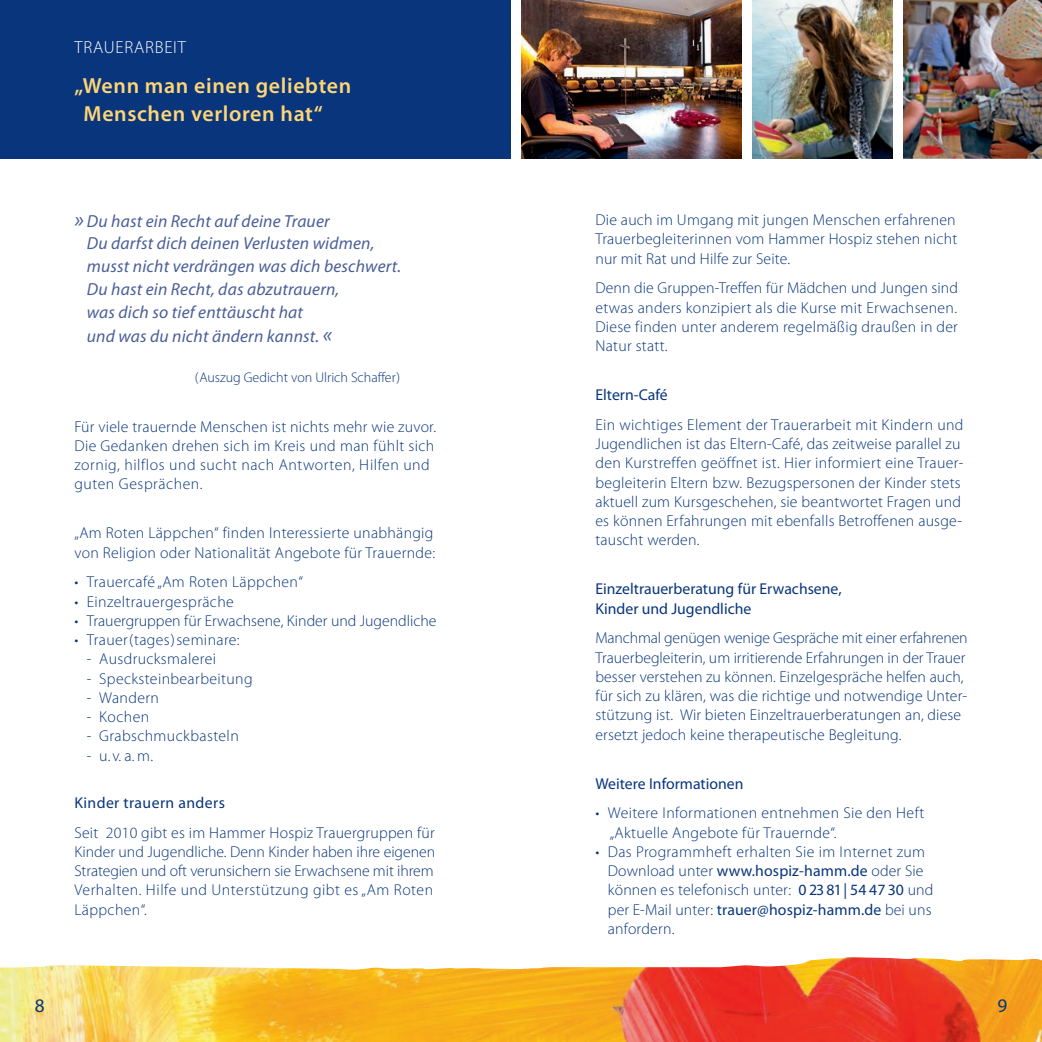
<style>
.page{position:relative;width:1042px;height:1042px;background:#fff}
.page>*{position:absolute;margin:0;border:0;box-sizing:border-box;transform-origin:0 0}
.t1{font:600 21.88px/28px "Myriad Pro";letter-spacing:.03em;color:#fed676}
.t2{font:19.25px "Myriad Pro";color:#08357c}
.t3{font:italic 17.5px/22.8px "Myriad Pro";letter-spacing:.01em;color:#4a5e98}
.t4{font:300 17.5px "Myriad Pro";color:#fff}
.t5{font:300 15.75px/19.2px "Myriad Pro";letter-spacing:.015em;color:#08357c}
.t6{font:15.75px/19.2px "Myriad Pro";color:#08357c}
.t7{font:15.75px "Myriad Pro";letter-spacing:.025em;color:#08357c}
.t8{font:300 14px "Myriad Pro";color:#08357c}
.s1{font-size:22.75px}
.s2{font-weight:400}
</style>
<div class="page">
<img style="left:0;top:957px;width:1042px;height:85px">
<div style="left:0;top:0;width:511px;height:159px;background:#08357c"></div>
<img style="left:752px;top:0;width:290px;height:159px">
<img style="left:521px;top:0;width:221px;height:159px">
<div style="left:893px;top:0;width:10px;height:179px;background:#fff"></div>
<p class="t4" style="left:75px;top:37px;width:20px">Trauerarbeit</p>
<h1 class="t1" style="left:84px;top:72px;width:269px;text-indent:-9px">„Wenn man einen geliebten<br>Menschen verloren hat“</h1>
<p class="t3" style="left:87px;top:210px;width:316px;text-indent:-12px"><span class="s1">»</span> Du hast ein Recht auf deine Trauer<br>Du darfst dich deinen Verlusten widmen, musst nicht verdrängen was dich beschwert.<br>Du hast ein Recht, das abzutrauern,<br>was dich so tief enttäuscht hat</p>
<p class="t3" style="left:87px;top:325px;width:247px">und was du nicht ändern kannst. <span class="s1">«</span></p>
<p class="t8" style="left:195px;top:370px;width:207px">(Auszug Gedicht von Ulrich Schaffer)</p>
<p class="t5" style="left:74px;top:417px;width:363px">Für viele trauernde Menschen ist nichts mehr wie zuvor.<br>Die Gedanken drehen sich im Kreis und man fühlt sich zornig, hilflos und sucht nach Antworten, Hilfen und guten Gesprächen.</p>
<p class="t5" style="left:74px;top:524px;width:362px">„Am Roten Läppchen“ finden Interessierte unabhängig von Religion oder Nationalität Angebote für Trauernde:</p>
<p class="t5" style="left:74px;top:573px;width:230px">• Trauercafé „Am Roten Läppchen“</p>
<p class="t5" style="left:74px;top:592px;width:161px">• Einzeltrauergespräche</p>
<p class="t5" style="left:74px;top:611px;width:364px">• Trauergruppen für Erwachsene, Kinder und Jugendliche</p>
<p class="t5" style="left:74px;top:630px;width:167px">• Trauer(tages)seminare:</p>
<p class="t5" style="left:87px;top:650px;width:131px">- Ausdrucksmalerei</p>
<p class="t5" style="left:87px;top:669px;width:167px">- Specksteinbearbeitung</p>
<p class="t5" style="left:87px;top:688px;width:74px">- Wandern</p>
<p class="t5" style="left:87px;top:707px;width:64px">- Kochen</p>
<p class="t5" style="left:87px;top:726px;width:153px">- Grabschmuckbasteln</p>
<p class="t5" style="left:87px;top:746px;width:68px">- u.v. a.m.</p>
<p class="t7" style="left:74px;top:794px;width:152px">Kinder trauern anders</p>
<p class="t5" style="left:74px;top:823px;width:362px">Seit 2010 gibt es im Hammer Hospiz Trauergruppen für Kinder und Jugendliche. Denn Kinder haben ihre eigenen Strategien und oft verunsichern sie Erwachsene mit ihrem Verhalten. Hilfe und Unterstützung gibt es „Am Roten Läppchen“.</p>
<p class="t5" style="left:595px;top:210px;width:363px;text-align:justify">Die auch im Umgang mit jungen Menschen erfahrenen Trauerbegleiterinnen vom Hammer Hospiz stehen nicht nur mit Rat und Hilfe zur Seite.</p>
<p class="t5" style="left:595px;top:279px;width:364px;text-align:justify">Denn die Gruppen-Treffen für Mädchen und Jungen sind etwas anders konzipiert als die Kurse mit Erwachsenen.<br>Diese finden unter anderem regelmäßig draußen in der Natur statt.</p>
<p class="t6" style="left:595px;top:385px;width:74px">Eltern-Café</p>
<p class="t5" style="left:595px;top:415px;width:370px">Ein wichtiges Element der Trauerarbeit mit Kindern und Jugendlichen ist das Eltern-Café, das zeitweise parallel zu den Kurstreffen geöffnet ist. Hier informiert eine Trauer&shy;begleiterin Eltern bzw. Bezugspersonen der Kinder stets aktuell zum Kursgeschehen, sie beantwortet Fragen und es können Erfahrungen mit ebenfalls Betroffenen ausge&shy;tauscht werden.</p>
<p class="t6" style="left:595px;top:580px;width:248px">Einzeltrauerberatung für Erwachsene,<br>Kinder und Jugendliche</p>
<p class="t5" style="left:595px;top:629px;width:374px">Manchmal genügen wenige Gespräche mit einer erfahrenen Trauerbegleiterin, um irritierende Erfahrungen in der Trauer besser verstehen zu können. Einzelgespräche helfen auch, für sich zu klären, was die richtige und notwendige Unter&shy;stützung ist. Wir bieten Einzeltrauerberatungen an, diese ersetzt jedoch keine therapeutische Begleitung.</p>
<p class="t6" style="left:595px;top:774px;width:150px">Weitere Informationen</p>
<p class="t5" style="left:610px;top:804px;width:316px;text-indent:-14px">• Weitere Informationen entnehmen Sie den Heft „Aktuelle Angebote für Trauernde“.</p>
<p class="t5" style="left:608px;top:842px;width:327px;text-indent:-12px">• Das Programmheft erhalten Sie im Internet zum Download unter <span class="s2">www.hospiz-hamm.de</span> oder Sie können es telefonisch unter: <span class="s2">0 23 81| 54 47 30</span> und per E-Mail unter: <span class="s2">trauer@hospiz-hamm.de</span> bei uns anfordern.</p>
<p class="t2" style="left:35px;top:994px;width:11px">8</p>
<p class="t2" style="left:997px;top:994px;width:11px">9</p>
</div>
